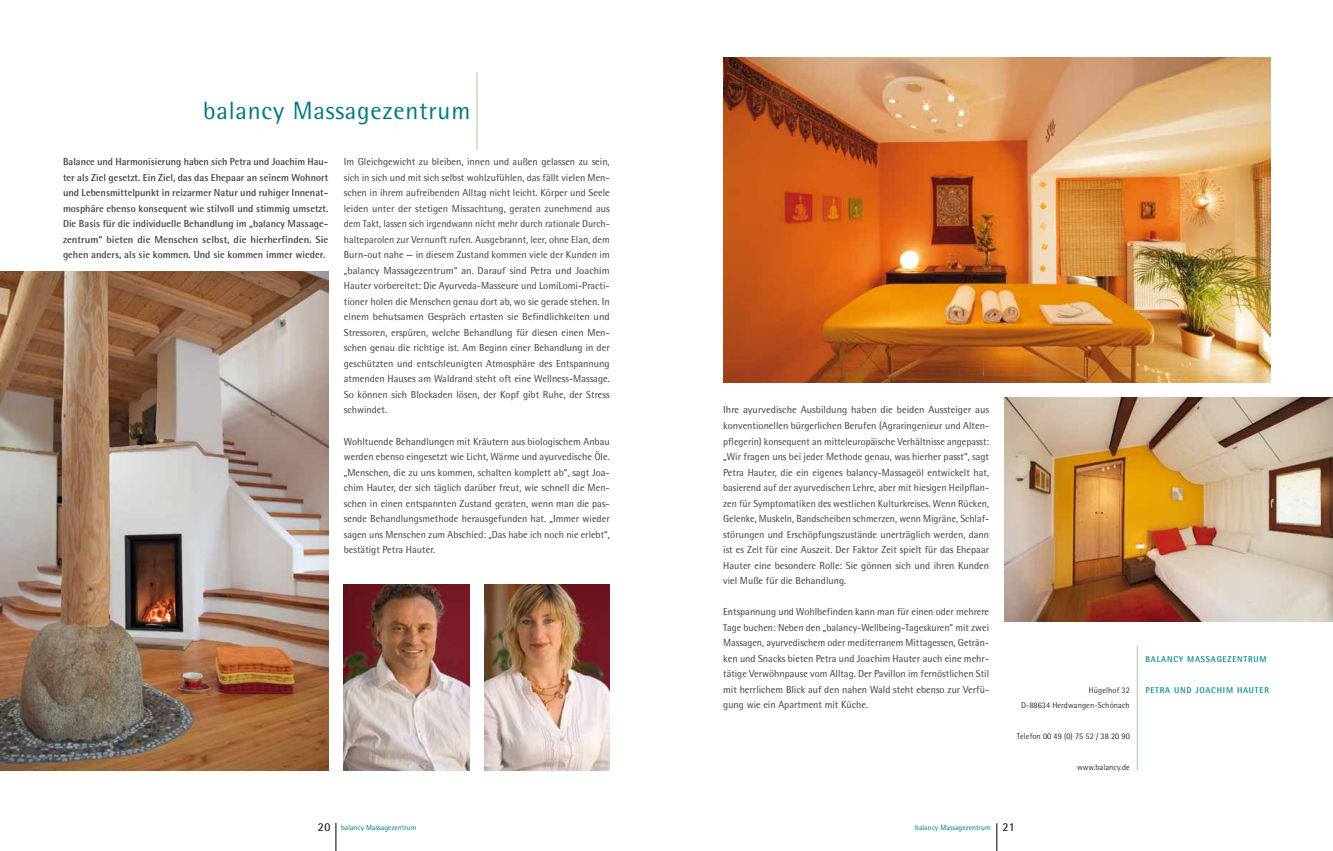
<style>
.page{position:relative;width:1333px;height:851px;background:#fff}
.page>*{position:absolute;margin:0;border:0;box-sizing:border-box;transform-origin:0 0}
.t1{font:25px "Rotis Semi Sans";letter-spacing:.03em;color:#00777d}
.t2{font:10.2px/15.5px "Rotis Semi Sans";color:#3e3d40;text-align:justify}
.t3{font:700 10.2px/15.5px "Rotis Semi Sans";color:#3e3d40;text-align:justify}
.t4{font:300 8.5px "Rotis Semi Sans";letter-spacing:.01em;color:#000}
.t5{font:700 8.5px "Rotis Semi Sans";letter-spacing:.09em;color:#008288}
.t6{font:7.5px "Rotis Semi Sans";color:#00777d}
.s1{font-size:12px;color:#000}
</style>
<div class="page">
<svg style="left:336px;top:822px;width:1px;height:28px"></svg>
<svg style="left:996px;top:823px;width:1px;height:27px"></svg>
<hr style="left:1136px;top:646px;width:1px;height:124px;background:#a9c7af">
<hr style="left:476px;top:72px;width:1px;height:78px;background:#a9c7af">
<img style="left:484px;top:584px;width:125px;height:186px">
<img style="left:344px;top:584px;width:125px;height:186px">
<img style="left:0;top:271px;width:328px;height:499px">
<img style="left:723px;top:58px;width:547px;height:324px">
<img style="left:1004px;top:398px;width:328px;height:223px">
<h1 class="t1" style="left:203px;top:95px;width:269px">balancy Massagezentrum</h1>
<p class="t3" style="left:63px;top:154px;width:267px">Balance und Harmonisierung haben sich Petra und Joachim Hau&shy;ter als Ziel gesetzt. Ein Ziel, das das Ehepaar an seinem Wohnort und Lebensmittelpunkt in reizarmer Natur und ruhiger I nnenat&shy;mosphäre ebenso konsequent wie stilvoll und stimmig umsetzt.<br>Die Basis für die individuelle Behandlung im „balancy Massage&shy;zentrum“ bieten die Menschen selbst, die hierherfinden. Sie gehen anders, als sie kommen. Und sie kommen immer wieder.</p>
<p class="t2" style="left:344px;top:154px;width:267px">I m Gleichgewicht zu bleiben, innen und außen gelassen zu sein, sich in sich und mit sich selbst wohlzufühlen, das fällt vielen Men&shy;schen in ihrem aufreibenden Alltag nicht leicht. Körper und Seele leiden unter der stetigen Missachtung, geraten zunehmend aus dem Takt, lassen sich irgendwann nicht mehr durch rationale Durch&shy;halteparolen zur Vernunft rufen. Ausgebrannt, leer, ohne Elan, dem Burn-out nahe — in diesem Zustand kommen viele der Kunden im „balancy Massagezentrum“ an. Darauf sind Petra und Joachim Hauter vorbereitet: Die Ayurveda-Masseure und LomiLomi-Practi&shy;tioner holen die Menschen genau dort ab, wo sie gerade stehen. I n einem behutsamen Gespräch ertasten sie Befindlichkeiten und Stressoren, erspüren, welche Behandlung für diesen einen Men&shy;schen genau die richtige ist. Am Beginn einer Behandlung in der geschützten und entschleunigten Atmosphäre des Entspannung atmenden Hauses am Waldrand steht oft eine Wellness-Massage.<br>So können sich Blockaden lösen, der Kopf gibt Ruhe, der Stress schwindet.</p>
<p class="t2" style="left:344px;top:433px;width:267px">Wohltuende Behandlungen mit Kräutern aus biologischem Anbau werden ebenso eingesetzt wie Licht, Wärme und ayurvedische Öle. „Menschen, die zu uns kommen, schalten komplett ab“, sagt Joa&shy;chim Hauter, der sich täglich darüber freut, wie schnell die Men&shy;schen in einen entspannten Zustand geraten, wenn man die pas&shy;sende Behandlungsmethode herausgefunden hat. „I mmer wieder sagen uns Menschen zum Abschied: „Das habe ich noch nie erlebt“, bestätigt Petra H auter.</p>
<p class="t2" style="left:723px;top:402px;width:267px">I hre ayurvedische Ausbildung haben die beiden Aussteiger aus konventionellen bürgerlichen Berufen (Agraringenieur und Alten&shy;pflegerin) konsequent an mitteleuropäische Verhältnisse angepasst: „Wir fragen uns bei jeder Methode genau, was hierher passt“, sagt Petra Hauter, die ein eigenes balancy-Massageöl entwickelt hat, basierend auf der ayurvedischen Lehre, aber mit hiesigen Heilpflan&shy;zen für Symptomatiken des westlichen Kulturkreises. Wenn Rücken, Gelenke, Muskeln, Bandscheiben schmerzen, wenn Migräne, Schlaf&shy;störungen und Erschöpfungszustände unerträglich werden, dann ist es Zeit für eine Auszeit. Der Faktor Zeit spielt für das Ehepaar Hauter eine besondere Rolle: Sie gönnen sich und ihren Kunden viel Muße für die Behandlung.</p>
<p class="t2" style="left:723px;top:603px;width:267px">Entspannung und Wohlbefinden kann man für einen oder mehrere Tage buchen: Neben den „balancy-Wellbeing-Tageskuren“ mit zwei Massagen, ayurvedischem oder mediterranem Mittagessen, Geträn&shy;ken und Snacks bieten Petra und Joachim Hauter auch eine mehr&shy;tätige Verwöhnpause vom Alltag. Der Pavillon im fernöstlichen Stil mit herrlichem Blick auf den nahen Wald steht ebenso zur Verfü&shy;gung wie ein Apartment mit Küche.</p>
<p class="t5" style="left:1145px;top:653px;width:7px">balan</p>
<p class="t5" style="left:1173px;top:653px;width:28px">cy Massagezent</p>
<p class="t5" style="left:1247px;top:653px;width:13px">rum</p>
<p class="t4" style="left:1088px;top:684px;width:43px">Hügelhof 32</p>
<p class="t5" style="left:1145px;top:684px;width:36px">Petra und</p>
<p class="t5" style="left:1195px;top:684px;width:54px">Joachim Haute</p>
<p class="t5" style="left:1264px;top:684px;width:6px">r</p>
<p class="t4" style="left:1020px;top:700px;width:110px">D-88634 Herdwangen-Schönach</p>
<p class="t4" style="left:1016px;top:731px;width:114px">Telefon 00 49 (0) 75 52 / 38 20 90</p>
<p class="t4" style="left:1076px;top:762px;width:54px">www.balancy.de</p>
<p class="t6" style="left:318px;top:822px;width:100px"><span class="s1">20</span> balancy Massagezentrum</p>
<p class="t6" style="left:915px;top:822px;width:101px">balancy Massagezentrum <span class="s1">21</span></p>
</div>
